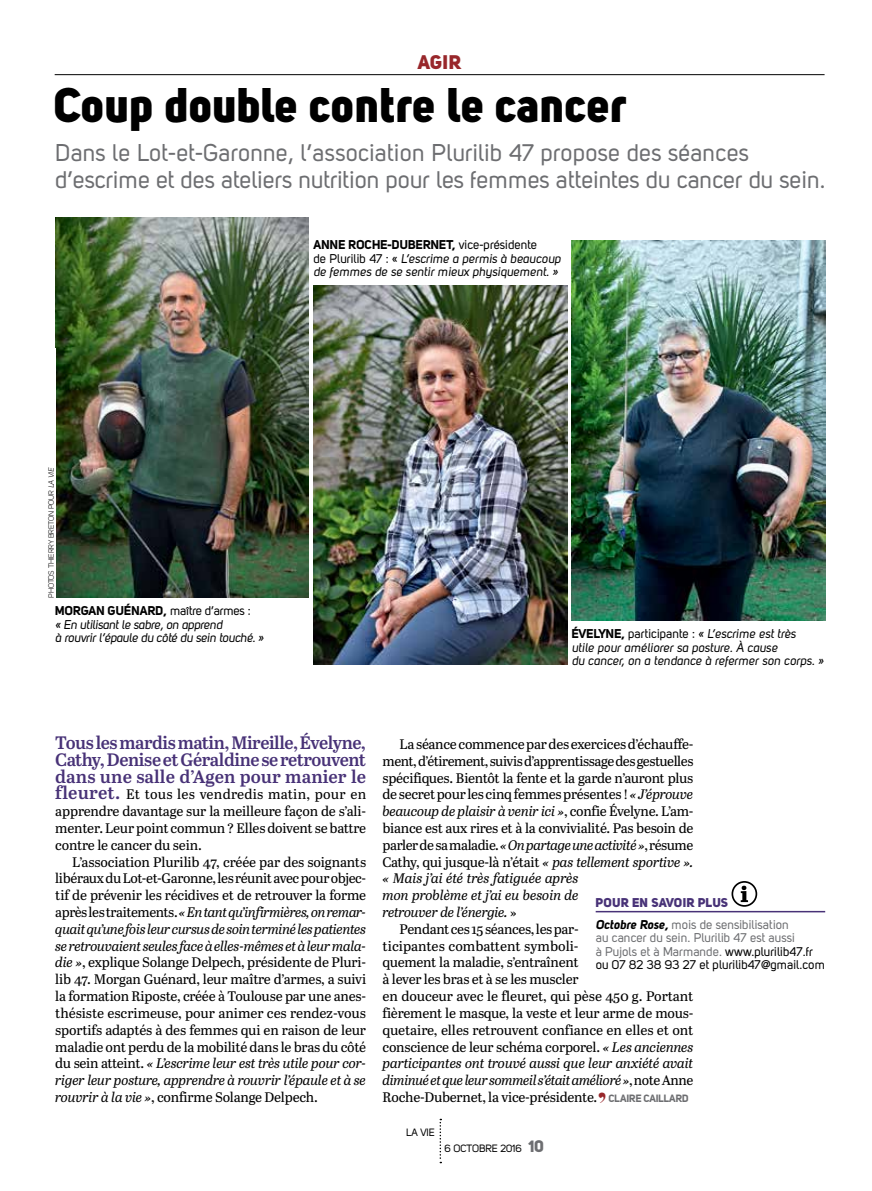
<style>
.page{position:relative;width:872px;height:1191px;background:#fff}
.page>*{position:absolute;margin:0;border:0;box-sizing:border-box;transform-origin:0 0}
.t1{font:48px "Uni Sans Heavy";color:#000}
.t2{font:900 37.5px "Abril Display";color:#98272b}
.t3{font:24px/27px "Uni Sans Regular";letter-spacing:-.005em;color:#6d6e71}
.t4{font:19.5px "Uni Sans Heavy";color:#98272b}
.t5{font:600 18px/16.8px "Abril Text";letter-spacing:-.01em;color:#483277;text-align:justify}
.t6{font:13.8px/16.8px "Abril Text";letter-spacing:-.02em;color:#000;text-align:justify}
.t7{font:italic 13.8px "Abril Text";letter-spacing:-.02em;color:#000}
.t8{font:13.8px "Abril Text";color:#000}
.t9{font:12.6px/13.5px "Uni Sans Regular Italic";color:#000}
.t10{font:12.6px/13.5px "Uni Sans Regular";color:#6d6e71}
.t11{font:12.6px/13.5px "Uni Sans Regular Italic";letter-spacing:-.02em;color:#000}
.t12{font:12.6px "Uni Sans Bold";letter-spacing:-.01em;color:#000}
.t13{font:12.6px "Uni Sans Heavy";letter-spacing:.015em;color:#483277}
.t14{font:10.5px "Uni Sans Regular";letter-spacing:-.01em;color:#000}
.t15{font:10.5px "Uni Sans Bold";letter-spacing:-.015em;color:#6d6e71}
.t16{font:7.5px "Uni Sans Book";letter-spacing:-.01em;color:#000}
.s1{font-family:"Uni Sans Regular"}
.s2{font-family:"Uni Sans Book Italic"}
.s3{font-family:"Uni Sans Bold"}
.s4{font-weight:600;font-size:18px;color:#483277}
.s5{font-style:italic}
.s6{font-style:normal}
.s7{font-family:"Uni Sans Bold Italic";color:#000}
.s8{color:#000}
.s9{font-family:"Uni Sans Heavy";font-size:16.5px;color:#6d6e71}
</style>
<div class="page">
<hr style="left:595px;top:911px;width:230px;height:1px;background:#483277">
<svg style="left:731px;top:881px;width:26px;height:25px"></svg>
<img style="left:313px;top:285px;width:254px;height:380px">
<img style="left:571px;top:240px;width:254px;height:381px">
<img style="left:55px;top:217px;width:254px;height:381px">
<svg style="left:439px;top:1118px;width:2px;height:45px"></svg>
<hr style="left:55px;top:74px;width:769px;height:1px;background:#000">
<h3 class="t4" style="left:418px;top:50px;width:45px">AGIR</h3>
<h1 class="t1" style="left:55px;top:76px;width:573px">Coup double contre le cancer</h1>
<h3 class="t3" style="left:55px;top:139px;width:771px">Dans le Lot-et-Garonne, l’association Plurilib 47 propose des séances d’escrime et des ateliers nutrition pour les femmes atteintes du cancer du sein.</h3>
<p class="t12" style="left:313px;top:237px;width:225px">ANNE ROCHE-DUBERNET, <span class="s1">vice-présidente</span></p>
<p class="t9" style="left:313px;top:251px;width:249px"><span class="s1">de Plurilib 47 : «</span> L’escrime a permis à beaucoup de femmes de se sentir mieux physiquement. »</p>
<p class="t16" style="left:47px;top:598px;width:132px;rotate:-90deg">PHOTOS THIERRY BRETON POUR <span class="s2">LA VIE</span></p>
<p class="t12" style="left:55px;top:603px;width:197px">MORGAN GUÉNARD, <span class="s1">maître d’armes :</span></p>
<p class="t11" style="left:55px;top:617px;width:210px">« En utilisant le sabre, on apprend<br>à rouvrir l’épaule du côté du sein touché. »</p>
<p class="t9" style="left:571px;top:627px;width:253px"><span class="s3">ÉVELYNE,</span> <span class="s1">participante :</span> « L’escrime est très<br>utile pour améliorer sa posture. À cause<br>du cancer, on a tendance à refermer son corps. »</p>
<h3 class="t5" style="left:55px;top:733px;width:312px">Tous les mardis matin, Mireille, Évelyne, Cathy, Denise et Géraldine se retrouvent dans une salle d’Agen pour manier le</h3>
<p class="t6" style="left:55px;top:785px;width:312px"><span class="s4">fleuret.</span> Et tous les vendredis matin, pour en apprendre davantage sur la meilleure façon de s’ali&shy;menter. Leur point commun ? Elles doivent se battre contre le cancer du sein.</p>
<p class="t6" style="left:55px;top:852px;width:312px;text-indent:17px">L’association Plurilib 47, créée par des soignants libéraux du Lot-et-Garonne, les réunit avec pour objec&shy;tif de prévenir les récidives et de retrouver la forme après les traitements. <span class="s5">« En tant qu’infirmières, on remar&shy;quait qu’une fois leur cursus de soin terminé les patientes se retrouvaient seules face à elles-mêmes et à leur mala&shy;die »</span>, explique Solange Delpech, présidente de Pluri&shy;lib 47. Morgan Guénard, leur maître d’armes, a suivi la formation Riposte, créée à Toulouse par une anes&shy;thésiste escrimeuse, pour animer ces rendez-vous sportifs adaptés à des femmes qui en raison de leur maladie ont perdu de la mobilité dans le bras du côté du sein atteint. <span class="s5">« L’escrime leur est très utile pour cor&shy;riger leur posture, apprendre à rouvrir l’épaule et à se rouvrir à la vie »</span>, confirme Solange Delpech.</p>
<p class="t6" style="left:399px;top:735px;width:295px">La séance commence par des exercices d’échauffe-</p>
<p class="t6" style="left:382px;top:752px;width:312px">ment, d’étirement, suivis d’apprentissage des gestuelles</p>
<p class="t6" style="left:382px;top:768px;width:312px">spécifiques. Bientôt la fente et la garde n’auront plus</p>
<p class="t6" style="left:382px;top:785px;width:312px">de secret pour les cinq femmes présentes ! <span class="s5">« J’éprouve</span></p>
<p class="t7" style="left:382px;top:801px;width:312px">beaucoup de plaisir à venir ici »<span class="s6">, confie Évelyne. L’am-</span></p>
<p class="t6" style="left:382px;top:819px;width:312px">biance est aux rires et à la convivialité. Pas besoin de</p>
<p class="t6" style="left:382px;top:836px;width:312px">parler de sa maladie. <span class="s5">« On partage une activité »</span>, résume</p>
<p class="t6" style="left:382px;top:852px;width:312px">Cathy, qui jusque-là n’était <span class="s5">« pas tellement sportive ».</span></p>
<p class="t7" style="left:382px;top:868px;width:197px">« Mais j’ai été très fatiguée après</p>
<p class="t7" style="left:382px;top:885px;width:198px">mon problème et j’ai eu besoin de</p>
<p class="t7" style="left:382px;top:902px;width:136px">retrouver de l’énergie. <span class="s6">»</span></p>
<p class="t6" style="left:399px;top:920px;width:181px">Pendant ces 15 séances, les par-</p>
<p class="t8" style="left:382px;top:935px;width:198px">ticipantes combattent symboli-</p>
<p class="t6" style="left:382px;top:953px;width:198px">quement la maladie, s’entraînent</p>
<p class="t6" style="left:382px;top:970px;width:198px">à lever les bras et à se les muscler</p>
<p class="t6" style="left:382px;top:987px;width:312px">en douceur avec le fleuret, qui pèse 450 g. Portant</p>
<p class="t6" style="left:382px;top:1004px;width:312px">fièrement le masque, la veste et leur arme de mous-</p>
<p class="t6" style="left:382px;top:1020px;width:312px">quetaire, elles retrouvent confiance en elles et ont</p>
<p class="t6" style="left:382px;top:1037px;width:312px">conscience de leur schéma corporel. <span class="s5">« Les anciennes</span></p>
<p class="t7" style="left:382px;top:1053px;width:312px">participantes ont trouvé aussi que leur anxiété avait</p>
<p class="t7" style="left:382px;top:1070px;width:312px">diminué et que leur sommeil s’était amélioré »<span class="s6">, note Anne</span></p>
<p class="t6" style="left:382px;top:1088px;width:216px">Roche-Dubernet, la vice-présidente.</p>
<h2 class="t2" style="left:597px;top:1080px;width:11px">’</h2>
<p class="t15" style="left:609px;top:1091px;width:81px">CLAIRE CAILLARD</p>
<p class="t13" style="left:595px;top:894px;width:134px">POUR EN SAVOIR PLUS</p>
<p class="t10" style="left:595px;top:917px;width:231px"><span class="s7">Octobre Rose,</span> mois de sensibilisation<br>au cancer du sein. Plurilib 47 est aussi<br>à Pujols et à Marmande. <span class="s8">www.plurilib47.fr ou 07 82 38 93 27 et plurilib47@gmail.com</span></p>
<p class="t14" style="left:406px;top:1125px;width:30px">LA VIE</p>
<p class="t14" style="left:444px;top:1142px;width:102px">6 OCTOBRE 2016 <span class="s9">10</span></p>
</div>
